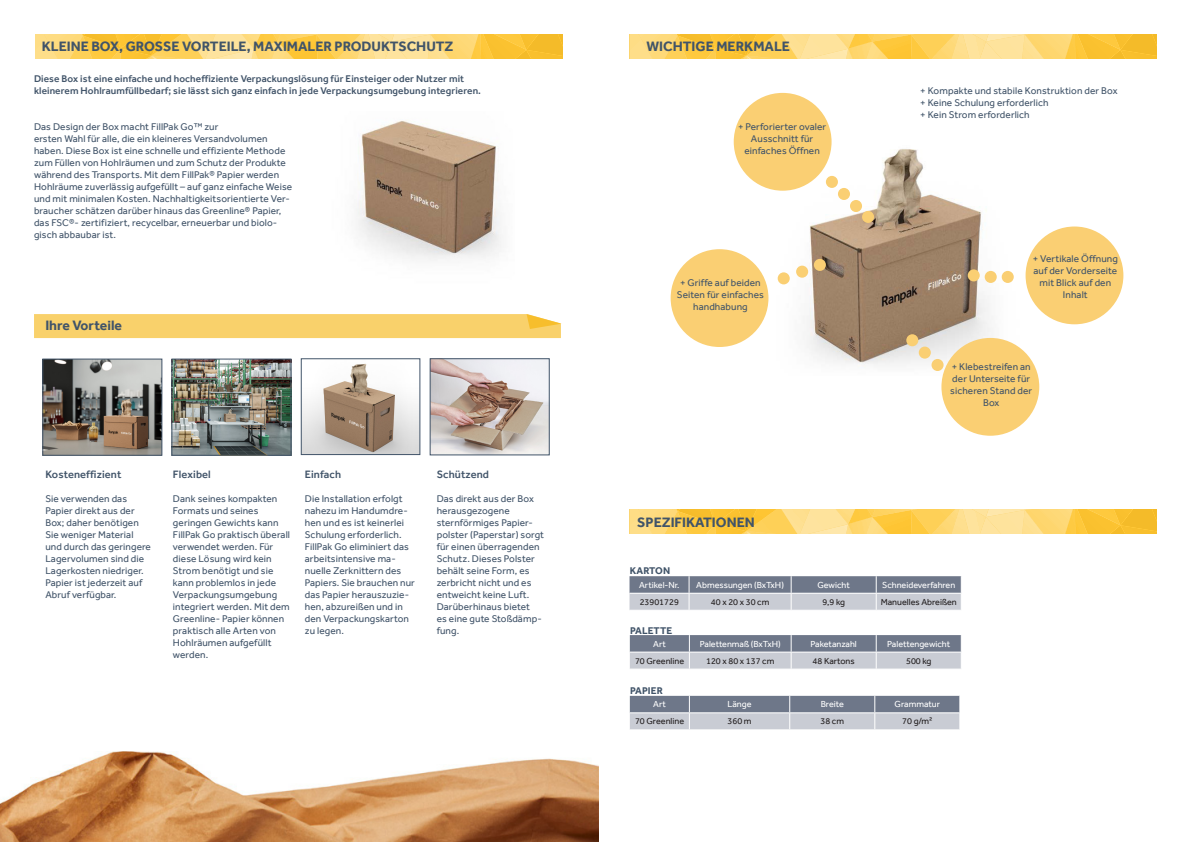
<style>
.page{position:relative;width:1191px;height:842px;background:#fff}
.page>*{position:absolute;margin:0;border:0;box-sizing:border-box;transform-origin:0 0}
.HL_Balken_blau{font:700 14px "Effra";color:#415469}
.ft_Hinweis{font:700 14px "Effra";color:#415469}
.ft{font:500 11px "Effra";letter-spacing:.01em;color:#415469}
.ft-2{font:10px/12px "Effra";letter-spacing:.01em;color:#415469}
.ft-3{font:500 10px "Effra";letter-spacing:.01em;color:#415469}
.ft-4{font:700 10px "Effra";letter-spacing:.01em;color:#415469}
.Tabkopf{font:9px "Effra";color:#fff}
.Tab-ft{font:9px "Effra";color:#231f20}
</style>
<div class="page">
<svg style="left:35px;top:34px;width:528px;height:24px;background:#fcd161"></svg>
<img style="left:356px;top:120px;width:145px;height:141px">
<svg style="left:34px;top:314px;width:527px;height:24px;background:#f9d16c"></svg>
<img style="left:45px;top:361px;width:115px;height:92px">
<div style="left:43px;top:359px;width:119px;height:96px;border:1px solid #415469"></div>
<img style="left:174px;top:361px;width:115px;height:92px">
<div style="left:172px;top:359px;width:119px;height:96px;border:1px solid #415469"></div>
<img style="left:303px;top:363px;width:115px;height:90px">
<div style="left:301px;top:358px;width:119px;height:97px;border:1px solid #415469"></div>
<img style="left:432px;top:360px;width:115px;height:93px">
<div style="left:430px;top:358px;width:119px;height:97px;border:1px solid #415469"></div>
<img style="left:0;top:752px;width:598px;height:90px">
<svg style="left:629px;top:34px;width:528px;height:24px;background:#fcd161"></svg>
<img style="left:726px;top:131px;width:347px;height:244px">
<div style="left:733px;top:93px;width:98px;height:98px;background:#facf73;border-radius:50%"></div>
<div style="left:670px;top:249px;width:98px;height:98px;background:#facf73;border-radius:50%"></div>
<div style="left:1025px;top:226px;width:98px;height:98px;background:#facf73;border-radius:50%"></div>
<div style="left:941px;top:338px;width:98px;height:98px;background:#facf73;border-radius:50%"></div>
<div style="left:1001px;top:271px;width:12px;height:12px;background:#facf73;border-radius:50%"></div>
<div style="left:984px;top:271px;width:12px;height:12px;background:#facf73;border-radius:50%"></div>
<div style="left:967px;top:269px;width:12px;height:12px;background:#facf73;border-radius:50%"></div>
<div style="left:931px;top:359px;width:12px;height:12px;background:#facf73;border-radius:50%"></div>
<div style="left:918px;top:347px;width:12px;height:12px;background:#facf73;border-radius:50%"></div>
<div style="left:906px;top:334px;width:12px;height:12px;background:#facf73;border-radius:50%"></div>
<div style="left:814px;top:259px;width:12px;height:12px;background:#facf73;border-radius:50%"></div>
<div style="left:796px;top:266px;width:12px;height:12px;background:#facf73;border-radius:50%"></div>
<div style="left:777px;top:272px;width:12px;height:12px;background:#facf73;border-radius:50%"></div>
<div style="left:862px;top:211px;width:12px;height:12px;background:#facf73;border-radius:50%"></div>
<div style="left:850px;top:200px;width:12px;height:12px;background:#facf73;border-radius:50%"></div>
<div style="left:838px;top:188px;width:12px;height:12px;background:#facf73;border-radius:50%"></div>
<div style="left:826px;top:176px;width:12px;height:12px;background:#facf73;border-radius:50%"></div>
<svg style="left:629px;top:509px;width:528px;height:24px;background:#fcd161"></svg>
<svg style="left:629px;top:576px;width:333px;height:34px;background:#9da3b0"></svg>
<hr style="left:629px;top:593px;width:60px;height:1px;background:#fff">
<hr style="left:689px;top:593px;width:102px;height:1px;background:#fff">
<hr style="left:791px;top:593px;width:85px;height:1px;background:#fff">
<hr style="left:876px;top:593px;width:85px;height:1px;background:#fff">
<svg style="left:630px;top:696px;width:330px;height:33px;background:#9ca2af"></svg>
<hr style="left:630px;top:712px;width:59px;height:1px;background:#fff">
<hr style="left:689px;top:712px;width:100px;height:1px;background:#fff">
<hr style="left:789px;top:712px;width:85px;height:1px;background:#fff">
<hr style="left:874px;top:712px;width:86px;height:1px;background:#fff">
<svg style="left:630px;top:635px;width:332px;height:34px;background:#9da3b0"></svg>
<hr style="left:630px;top:652px;width:59px;height:1px;background:#fff">
<hr style="left:689px;top:652px;width:102px;height:1px;background:#fff">
<hr style="left:791px;top:652px;width:85px;height:1px;background:#fff">
<hr style="left:876px;top:652px;width:85px;height:1px;background:#fff">
<p class="HL_Balken_blau" style="left:42px;top:38px;width:413px">KLEINE BOX, GROSSE VORTEILE, MAXIMALER PRODUKTSCHUTZ</p>
<p class="ft-3" style="left:34px;top:73px;width:432px">Diese Box ist eine einfache und hocheffiziente Verpackungslösung für Einsteiger oder Nutzer mit</p>
<p class="ft-3" style="left:34px;top:85px;width:448px">kleinerem Hohlraumfüllbedarf; sie lässt sich ganz einfach in jede Verpackungsumgebung integrieren.</p>
<p class="ft-2" style="left:34px;top:121px;width:186px">Das Design der Box macht FillPak Go™ zur</p>
<p class="ft-2" style="left:34px;top:133px;width:260px">ersten Wahl für alle, die ein kleineres Versandvolumen haben. Diese Box ist eine schnelle und effiziente Methode zum Füllen von Hohlräumen und zum Schutz der Produkte während des Transports. Mit dem FillPak® Papier werden Hohlräume zuverlässig aufgefüllt – auf ganz einfache Weise und mit minimalen Kosten. Nachhaltigkeitsorientierte Ver&shy;braucher schätzen darüber hinaus das Greenline® Papier, das FSC®- zertifiziert, recycelbar, erneuerbar und biolo&shy;gisch abbaubar ist.</p>
<p class="ft_Hinweis" style="left:45px;top:317px;width:78px">Ihre Vorteile</p>
<p class="ft" style="left:45px;top:468px;width:78px">Kosteneffizient</p>
<p class="ft-2" style="left:45px;top:493px;width:107px">Sie verwenden das<br>Papier direkt aus der<br>Box; daher benötigen<br>Sie weniger Material und durch das geringere<br>Lagervolumen sind die<br>Lagerkosten niedriger.</p>
<p class="ft-2" style="left:45px;top:577px;width:98px">Papier ist jederzeit auf<br>Abruf verfügbar.</p>
<p class="ft" style="left:173px;top:468px;width:39px">Flexibel</p>
<p class="ft-2" style="left:173px;top:493px;width:106px">Dank seines kompakten</p>
<p class="ft-2" style="left:173px;top:505px;width:119px">Formats und seines geringen Gewichts kann<br>FillPak Go praktisch überall verwendet werden. Für diese Lösung wird kein<br>Strom benötigt und sie kann problemlos in jede<br>Verpackungsumgebung integriert werden. Mit dem<br>Greenline- Papier können praktisch alle Arten von</p>
<p class="ft-2" style="left:173px;top:637px;width:100px">Hohlräumen aufgefüllt</p>
<p class="ft-2" style="left:173px;top:649px;width:37px">werden.</p>
<p class="ft" style="left:305px;top:468px;width:38px">Einfach</p>
<p class="ft-2" style="left:305px;top:493px;width:99px">Die Installation erfolgt</p>
<p class="ft-2" style="left:305px;top:505px;width:112px">nahezu im Handumdre&shy;hen und es ist keinerlei<br>Schulung erforderlich.<br>FillPak Go eliminiert das arbeitsintensive ma&shy;nuelle Zerknittern des<br>Papiers. Sie brauchen nur das Papier herauszuzie&shy;hen, abzureißen und in den Verpackungskarton zu legen.</p>
<p class="ft" style="left:437px;top:468px;width:54px">Schützend</p>
<p class="ft-2" style="left:437px;top:493px;width:99px">Das direkt aus der Box</p>
<p class="ft-2" style="left:437px;top:505px;width:75px">herausgezogene</p>
<p class="ft-2" style="left:437px;top:517px;width:109px">sternförmiges Papier&shy;polster (Paperstar) sorgt für einen überragenden<br>Schutz. Dieses Polster behält seine Form, es zerbricht nicht und es entweicht keine Luft.</p>
<p class="ft-2" style="left:437px;top:601px;width:107px">Darüberhinaus bietet es eine gute Stoßdämp&shy;fung.</p>
<p class="HL_Balken_blau" style="left:646px;top:38px;width:145px">WICHTIGE MERKMALE</p>
<p class="ft-2" style="left:738px;top:121px;width:90px;text-align:center">+ Perforierter ovaler<br>Ausschnitt für</p>
<p class="ft-2" style="left:744px;top:145px;width:77px">einfaches Öffnen</p>
<p class="ft-2" style="left:677px;top:277px;width:89px;text-align:center">+ Griffe auf beiden<br>Seiten für einfaches handhabung</p>
<p class="HL_Balken_blau" style="left:637px;top:514px;width:119px">SPEZIFIKATIONEN</p>
<p class="ft-4" style="left:630px;top:565px;width:42px">KARTON</p>
<p class="ft-2" style="left:920px;top:85px;width:199px">+ Kompakte und stabile Konstruktion der Box</p>
<p class="ft-2" style="left:920px;top:97px;width:130px">+ Keine Schulung erforderlich</p>
<p class="ft-2" style="left:920px;top:109px;width:111px">+ Kein Strom erforderlich</p>
<p class="ft-2" style="left:1032px;top:253px;width:87px;text-align:center">+ Vertikale Öffnung auf der Vorderseite mit Blick auf den<br>Inhalt</p>
<p class="ft-2" style="left:950px;top:361px;width:83px;text-align:center">+ Klebestreifen an der Unterseite für sicheren Stand der<br>Box</p>
<p class="Tabkopf" style="left:639px;top:579px;width:42px">Artikel-Nr.</p>
<p class="Tabkopf" style="left:696px;top:579px;width:89px">Abmessungen (BxTxH)</p>
<p class="Tabkopf" style="left:817px;top:579px;width:34px">Gewicht</p>
<p class="Tabkopf" style="left:882px;top:579px;width:75px">Schneideverfahren</p>
<p class="Tab-ft" style="left:639px;top:596px;width:41px">23901729</p>
<p class="Tab-ft" style="left:711px;top:596px;width:60px">40 x 20 x 30 cm</p>
<p class="Tab-ft" style="left:822px;top:596px;width:24px">9,9 kg</p>
<p class="Tab-ft" style="left:880px;top:596px;width:77px">Manuelles Abreißen</p>
<p class="ft-4" style="left:630px;top:625px;width:44px">PALETTE</p>
<p class="Tabkopf" style="left:653px;top:638px;width:14px">Art</p>
<p class="Tabkopf" style="left:700px;top:638px;width:82px">Palettenmaß (BxTxH)</p>
<p class="Tabkopf" style="left:810px;top:638px;width:48px">Paketanzahl</p>
<p class="Tabkopf" style="left:887px;top:638px;width:65px">Palettengewicht</p>
<p class="Tab-ft" style="left:635px;top:655px;width:51px">70 Greenline</p>
<p class="Tab-ft" style="left:706px;top:655px;width:70px">120 x 80 x 137 cm</p>
<p class="Tab-ft" style="left:812px;top:655px;width:44px">48 Kartons</p>
<p class="Tab-ft" style="left:906px;top:655px;width:27px">500 kg</p>
<p class="ft-4" style="left:630px;top:685px;width:34px">PAPIER</p>
<p class="Tabkopf" style="left:653px;top:699px;width:14px">Art</p>
<p class="Tabkopf" style="left:727px;top:699px;width:26px">Länge</p>
<p class="Tabkopf" style="left:820px;top:699px;width:25px">Breite</p>
<p class="Tabkopf" style="left:894px;top:699px;width:47px">Grammatur</p>
<p class="Tab-ft" style="left:635px;top:716px;width:51px">70 Greenline</p>
<p class="Tab-ft" style="left:727px;top:716px;width:25px">360 m</p>
<p class="Tab-ft" style="left:820px;top:716px;width:25px">38 cm</p>
<p class="Tab-ft" style="left:902px;top:716px;width:32px">70 g/m²</p>
</div>
